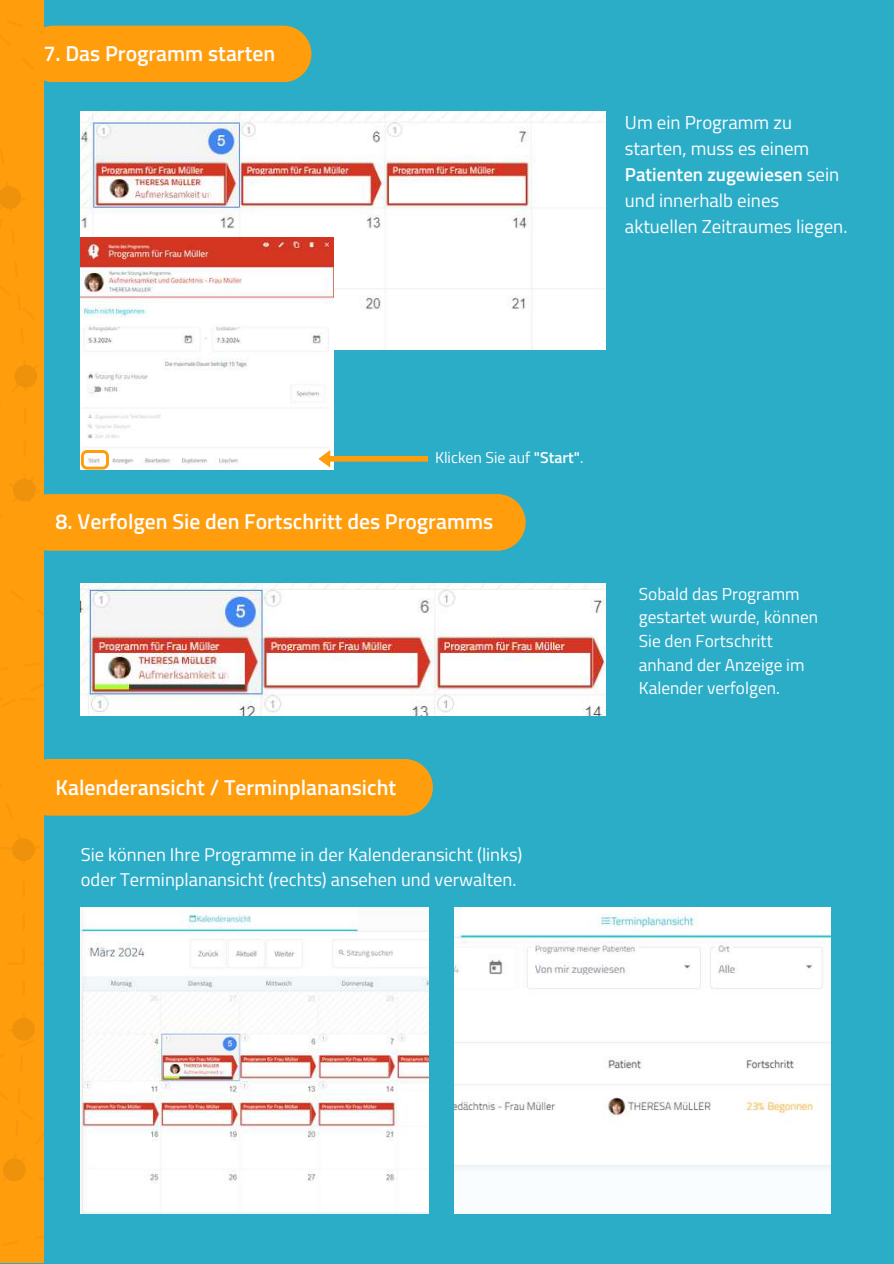
<style>
.page{position:relative;width:894px;height:1264px;background:#fff}
.page>*{position:absolute;margin:0;border:0;box-sizing:border-box;transform-origin:0 0}
.t1{font:600 21.6px "Titillium Web";color:#fdfdfe}
.t2{font:18.75px/25.8px "Titillium Web";color:#fdfdfe}
.t3{font:18.45px/24.8px "Titillium Web";color:#fdfdfe}
.t4{font:17.25px/23.7px "Titillium Web";color:#fdfdfe}
.t5{font:15.75px "Titillium Web";color:#fdfdfe}
.s1{font-weight:600}
</style>
<div class="page">
<div style="left:0;top:0;width:893px;height:1263px;background:#2badc8"></div>
<div style="left:25px;top:26px;width:286px;height:56px;background:#ff9d0d;border-radius:28px"></div>
<div style="left:0;top:0;width:43px;height:1262px;background:#ff9d0d"></div>
<hr style="left:22px;top:946px;width:3px;height:17px;background:#f7980c">
<hr style="left:22px;top:914px;width:3px;height:16px;background:#f7980c">
<hr style="left:22px;top:881px;width:3px;height:16px;background:#f7980c">
<svg style="left:0;top:1018px;width:43px;height:245px"></svg>
<svg style="left:0;top:186px;width:37px;height:675px"></svg>
<div style="left:21px;top:494px;width:504px;height:56px;background:#ff9d0d;border-radius:28px"></div>
<div style="left:21px;top:759px;width:412px;height:56px;background:#ff9d0d;border-radius:28px"></div>
<img style="left:81px;top:112px;width:524px;height:237px">
<img style="left:81px;top:237px;width:252px;height:232px">
<svg style="left:318px;top:450px;width:110px;height:17px"></svg>
<svg style="left:81px;top:450px;width:28px;height:19px"></svg>
<img style="left:81px;top:583px;width:524px;height:132px">
<img style="left:81px;top:907px;width:347px;height:306px">
<img style="left:454px;top:907px;width:376px;height:306px">
<p class="t1" style="left:43px;top:36px;width:233px">7. Das Programm starten</p>
<p class="t2" style="left:624px;top:109px;width:224px">Um ein Programm zu starten, muss es einem<br><span class="s1">Patienten zugewiesen</span> sein und innerhalb eines aktuellen Zeitraumes liegen.</p>
<p class="t5" style="left:435px;top:445px;width:150px">Klicken Sie auf <span class="s1">"Start"</span>.</p>
<p class="t1" style="left:55px;top:504px;width:439px">8. Verfolgen Sie den Fortschritt des Programms</p>
<p class="t1" style="left:55px;top:770px;width:342px">Kalenderansicht / Terminplanansicht</p>
<p class="t3" style="left:81px;top:841px;width:443px">Sie können Ihre Programme in der Kalenderansicht (links) oder Terminplanansicht (rechts) ansehen und verwalten.</p>
<p class="t4" style="left:638px;top:581px;width:180px">Sobald das Programm gestartet wurde, können<br>Sie den Fortschritt anhand der Anzeige im<br>Kalender verfolgen.</p>
</div>
